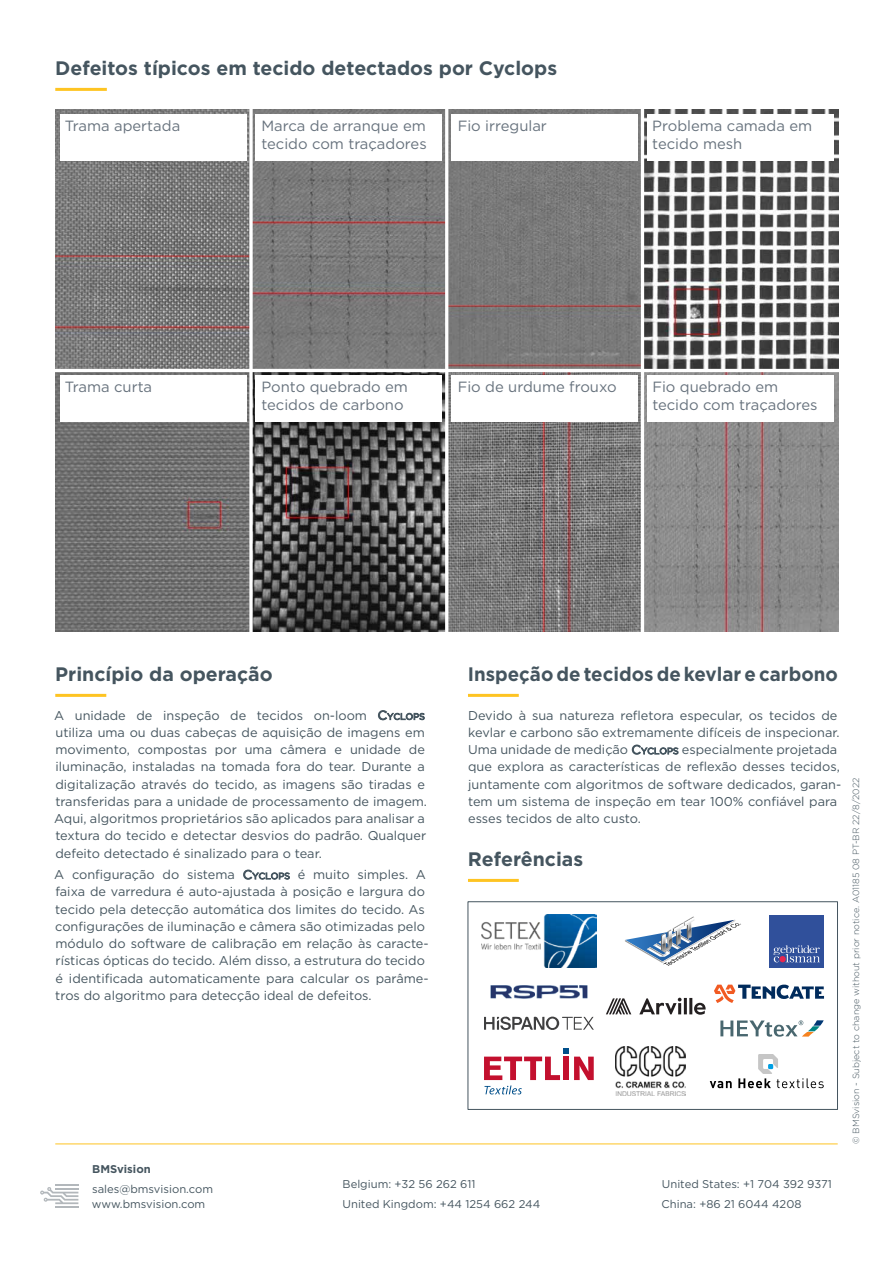
<style>
.page{position:relative;width:893px;height:1263px;background:#fff}
.page>*{position:absolute;margin:0;border:0;box-sizing:border-box;transform-origin:0 0}
.t1{font:700 19.5px "Gotham";color:#45555f}
.t2{font:700 19.5px "Gotham";color:#45555f;scale:.96 1}
.t3{font:14.85px/17.7px "Gotham";color:#67727d}
.t4{font:12.75px/17.2px "Gotham";color:#45555f}
.t5{font:11.25px/19.2px "Gotham";color:#45555f}
.t6{font:700 11.25px "Gotham";color:#45555f}
.t7{font:300 9px "Gotham";color:#45555f}
.s1{font-style:inherit}
.s2{font-size:8.85px}
</style>
<div class="page">
<hr style="left:55px;top:1206px;width:23px;height:2px;background:#b2b7bb">
<hr style="left:55px;top:1184px;width:23px;height:2px;background:#b2b7bb">
<svg style="left:40px;top:1187px;width:38px;height:17px"></svg>
<hr style="left:55px;top:1143px;width:783px;height:1px;background:#fec422">
<hr style="left:55px;top:88px;width:52px;height:3px;background:#fec422">
<img style="left:55px;top:109px;width:783px;height:522px">
<hr style="left:55px;top:369px;width:783px;height:3px;background:#fff">
<hr style="left:641px;top:109px;width:3px;height:522px;background:#fff">
<hr style="left:445px;top:109px;width:3px;height:522px;background:#fff">
<svg style="left:249px;top:109px;width:4px;height:522px"></svg>
<div style="left:256px;top:375px;width:186px;height:47px;background:#fff"></div>
<div style="left:60px;top:375px;width:186px;height:47px;background:#fff"></div>
<div style="left:451px;top:375px;width:187px;height:47px;background:#fff"></div>
<div style="left:647px;top:375px;width:187px;height:47px;background:#fff"></div>
<div style="left:256px;top:114px;width:186px;height:47px;background:#fff"></div>
<div style="left:60px;top:114px;width:186px;height:47px;background:#fff"></div>
<div style="left:451px;top:114px;width:187px;height:47px;background:#fff"></div>
<div style="left:647px;top:114px;width:187px;height:47px;background:#fff"></div>
<hr style="left:55px;top:694px;width:51px;height:3px;background:#fec422">
<hr style="left:468px;top:694px;width:51px;height:3px;background:#fec422">
<hr style="left:468px;top:879px;width:51px;height:3px;background:#fec422">
<svg style="left:606px;top:998px;width:25px;height:16px"></svg>
<svg style="left:639px;top:998px;width:67px;height:16px"></svg>
<svg style="left:720px;top:1020px;width:104px;height:17px"></svg>
<svg style="left:714px;top:985px;width:110px;height:18px"></svg>
<svg style="left:625px;top:916px;width:116px;height:50px"></svg>
<svg style="left:484px;top:1048px;width:110px;height:46px"></svg>
<svg style="left:710px;top:1081px;width:22px;height:7px"></svg>
<svg style="left:738px;top:1054px;width:86px;height:34px"></svg>
<svg style="left:484px;top:1016px;width:110px;height:14px"></svg>
<img style="left:616px;top:1046px;width:69px;height:50px">
<img style="left:481px;top:915px;width:116px;height:52px">
<img style="left:490px;top:985px;width:97px;height:14px">
<div style="left:769px;top:915px;width:55px;height:52px;background:#30509b"></div>
<svg style="left:773px;top:945px;width:47px;height:17px"></svg>
<div style="left:779px;top:956px;width:7px;height:6px;background:#e52751;border-radius:50%"></div>
<div style="left:468px;top:901px;width:370px;height:208px;border:1px solid #45555f"></div>
<h1 class="t1" style="left:55px;top:55px;width:503px">Defeitos típicos em tecido detectados por Cyclops</h1>
<p class="t3" style="left:65px;top:117px;width:117px">Trama apertada</p>
<p class="t3" style="left:261px;top:117px;width:167px">Marca de arranque em tecido com traçadores</p>
<p class="t3" style="left:458px;top:117px;width:91px">Fio irregular</p>
<p class="t3" style="left:652px;top:117px;width:161px">Problema camada em tecido mesh</p>
<p class="t3" style="left:65px;top:378px;width:89px">Trama curta</p>
<p class="t3" style="left:261px;top:378px;width:148px">Ponto quebrado em tecidos de carbono</p>
<p class="t3" style="left:458px;top:378px;width:160px">Fio de urdume frouxo</p>
<p class="t3" style="left:652px;top:378px;width:167px">Fio quebrado em tecido com traçadores</p>
<h1 class="t1" style="left:55px;top:661px;width:219px">Princípio da operação</h1>
<p class="t4" style="left:54px;top:706px;width:374px">A unidade de inspeção de tecidos on-loom <span class="s1">C</span><span class="s2">YCLOPS </span>utiliza uma ou duas cabeças de aquisição de imagens em movimento, compostas por uma câmera e unidade de iluminação, instaladas na tomada fora do tear. Durante a digitalização através do tecido, as imagens são tiradas e transferidas para a unidade de processamento de imagem.<br>Aqui, algoritmos proprietários são aplicados para analisar a textura do tecido e detectar desvios do padrão. Qualquer defeito detectado é sinalizado para o tear.</p>
<p class="t4" style="left:54px;top:866px;width:376px">A configuração do sistema <span class="s1">C</span><span class="s2">YCLOPS</span> é muito simples. A faixa de varredura é auto-ajustada à posição e largura do tecido pela detecção automática dos limites do tecido. As configurações de iluminação e câmera são otimizadas pelo módulo do software de calibração em relação às caracte&shy;rísticas ópticas do tecido. Além disso, a estrutura do tecido é identificada automaticamente para calcular os parâme&shy;tros do algoritmo para detecção ideal de defeitos.</p>
<h1 class="t2" style="left:468px;top:661px;width:387px">Inspeção de tecidos de kevlar e carbono</h1>
<p class="t4" style="left:468px;top:706px;width:375px">Devido à sua natureza refletora especular, os tecidos de kevlar e carbono são extremamente difíceis de inspecionar.<br>Uma unidade de medição <span class="s1">C</span><span class="s2">YCLOPS</span> especialmente projetada que explora as características de reflexão desses tecidos, juntamente com algoritmos de software dedicados, garan&shy;tem um sistema de inspeção em tear 100% confiável para esses tecidos de alto custo.</p>
<h1 class="t1" style="left:468px;top:846px;width:117px">Referências</h1>
<p class="t6" style="left:92px;top:1162px;width:60px">BMSvision</p>
<p class="t5" style="left:92px;top:1181px;width:123px;line-height:15px">sales@bmsvision.com www.bmsvision.com</p>
<p class="t5" style="left:343px;top:1174px;width:199px">Belgium: +32 56 262 611<br>United Kingdom: +44 1254 662 244</p>
<p class="t5" style="left:661px;top:1174px;width:172px">United States: +1 704 392 9371<br>China: +86 21 6044 4208</p>
<p class="t7" style="left:850px;top:1144px;width:368px;rotate:-90deg">© BMSvision - Subject to change without prior notice. A01185 08 PT-BR 22/8/2022</p>
</div>
